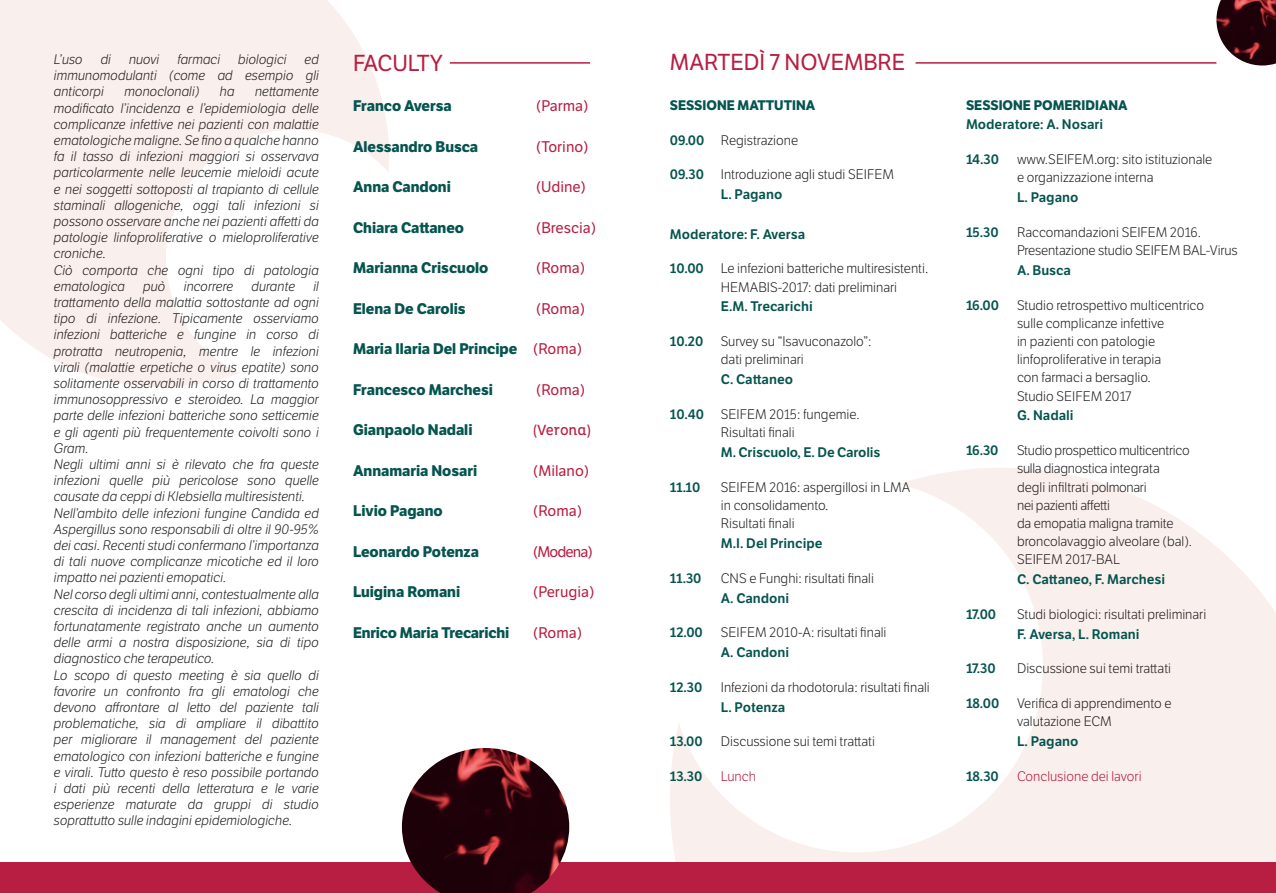
<style>
.page{position:relative;width:1276px;height:893px;background:#fff}
.page>*{position:absolute;margin:0;border:0;box-sizing:border-box;transform-origin:0 0}
.t1{font:22.5px "LFT Etica";color:#b81e41}
.t2{font:700 15px "LFT Etica";color:#05544f}
.t3{font:15px "LFT Etica";color:#b81e41}
.t4{font:15px "Pluto Cond";color:#b81e41}
.t5{font:italic 300 13.5px/16.2px "LFT Etica";color:#231f20}
.t6{font:300 13.5px/18.3px "LFT Etica";color:#231f20}
.t7{font:600 13.5px "LFT Etica";color:#05544f}
.t8{font:700 13.5px "LFT Etica";color:#05544f}
.t9{font:300 13.5px "LFT Etica";color:#b81e41}
.s1{font-weight:400;color:#b81e41}
.s2{font-weight:600;color:#05544f}
</style>
<div class="page">
<svg style="left:670px;top:468px;width:606px;height:394px;fill:#f9efec"></svg>
<div style="left:670px;top:479px;width:373px;height:373px;background:#fff;border-radius:50%"></div>
<svg style="left:0;top:0;width:389px;height:387px;background:#f9f0ed"></svg>
<div style="left:166px;top:130px;width:255px;height:255px;background:#fff;border-radius:50%"></div>
<img style="left:1216px;top:0;width:60px;height:66px">
<div style="left:0;top:862px;width:1276px;height:31px;background:#b81e41"></div>
<img style="left:402px;top:748px;width:167px;height:145px">
<hr style="left:450px;top:62px;width:140px;height:2px;background:#b81e41">
<hr style="left:915px;top:62px;width:301px;height:2px;background:#b81e41">
<p class="t5" style="left:54px;top:52px;width:30px">L’uso</p>
<p class="t5" style="left:101px;top:52px;width:12px">di</p>
<p class="t5" style="left:129px;top:52px;width:32px">nuovi</p>
<p class="t5" style="left:177px;top:52px;width:44px">farmaci</p>
<p class="t5" style="left:238px;top:52px;width:50px">biologici</p>
<p class="t5" style="left:54px;top:52px;width:267px;text-align:justify;text-indent:251px">ed immunomodulanti (come ad esempio gli anticorpi</p>
<p class="t5" style="left:124px;top:84px;width:76px">monoclonali)</p>
<p class="t5" style="left:220px;top:84px;width:16px">ha</p>
<p class="t5" style="left:54px;top:84px;width:267px;text-indent:201px">nettamente modificato l’incidenza e l’epidemiologia delle complicanze infettive nei pazienti con malattie ematologiche maligne. Se fino a qualche hanno fa il tasso di infezioni maggiori si osservava particolarmente nelle leucemie mieloidi acute e nei soggetti sottoposti al trapianto di cellule staminali allogeniche, oggi tali infezioni si possono osservare anche nei pazienti affetti da patologie linfoproliferative o mieloproliferative croniche.<br>Ciò comporta che ogni tipo di patologia ematologica</p>
<p class="t5" style="left:143px;top:278px;width:24px">può</p>
<p class="t5" style="left:184px;top:278px;width:51px">incorrere</p>
<p class="t5" style="left:251px;top:278px;width:45px">durante</p>
<p class="t5" style="left:54px;top:278px;width:267px;text-indent:259px">il trattamento della malattia sottostante ad ogni tipo di infezione. Tipicamente osserviamo infezioni batteriche e fungine in corso di protratta neutropenia, mentre le infezioni virali (malattie erpetiche o virus epatite) sono solitamente osservabili in corso di trattamento immunosoppressivo e steroideo. La maggior parte delle infezioni batteriche sono setticemie e gli agenti più frequentemente coivolti sono i Gram.<br>Negli ultimi anni si è rilevato che fra queste infezioni quelle più pericolose sono quelle causate da ceppi di Klebsiella multiresistenti.<br>Nell’ambito delle infezioni fungine Candida ed Aspergillus sono responsabili di oltre il 90-95% dei casi. Recenti studi confermano l’importanza di tali nuove complicanze micotiche ed il loro impatto nei pazienti emopatici.<br>Nel corso degli ultimi anni, contestualmente alla crescita di incidenza di tali infezioni, abbiamo fortunatamente registrato anche un aumento delle armi a nostra disposizione, sia di tipo diagnostico che terapeutico.<br>Lo scopo di questo meeting è sia quello di favorire un confronto fra gli ematologi che devono affrontare al letto del paziente tali problematiche, sia di ampliare il dibattito per migliorare il management del paziente ematologico con infezioni batteriche e fungine e virali. Tutto questo è reso possibile portando i dati più recenti della letteratura e le varie esperienze maturate da gruppi di studio soprattutto sulle indagini epidemiologiche.</p>
<h1 class="t1" style="left:353px;top:49px;width:92px">FACULTY</h1>
<p class="t2" style="left:353px;top:97px;width:100px">Franco Aversa</p>
<p class="t3" style="left:536px;top:97px;width:54px">(Parma)</p>
<p class="t2" style="left:353px;top:137px;width:127px">Alessandro Busca</p>
<p class="t3" style="left:536px;top:137px;width:54px">(Torino)</p>
<p class="t2" style="left:353px;top:178px;width:99px">Anna Candoni</p>
<p class="t3" style="left:536px;top:178px;width:51px">(Udine)</p>
<p class="t2" style="left:353px;top:218px;width:113px">Chiara Cattaneo</p>
<p class="t3" style="left:536px;top:218px;width:61px">(Brescia)</p>
<p class="t2" style="left:353px;top:259px;width:137px">Marianna Criscuolo</p>
<p class="t3" style="left:536px;top:259px;width:50px">(Roma)</p>
<p class="t2" style="left:353px;top:299px;width:114px">Elena De Carolis</p>
<p class="t3" style="left:536px;top:299px;width:50px">(Roma)</p>
<p class="t2" style="left:353px;top:340px;width:230px">Maria Ilaria Del Principe <span class="s1">(Roma)</span></p>
<p class="t2" style="left:353px;top:380px;width:141px">Francesco Marchesi</p>
<p class="t3" style="left:536px;top:380px;width:50px">(Roma)</p>
<p class="t2" style="left:353px;top:421px;width:121px">Gianpaolo Nadali</p>
<p class="t4" style="left:533px;top:422px;width:59px">(Verona)</p>
<p class="t2" style="left:353px;top:461px;width:126px">Annamaria Nosari</p>
<p class="t3" style="left:533px;top:461px;width:58px">(Milano)</p>
<p class="t2" style="left:353px;top:502px;width:91px">Livio Pagano</p>
<p class="t3" style="left:533px;top:502px;width:50px">(Roma)</p>
<p class="t2" style="left:353px;top:542px;width:127px">Leonardo Potenza</p>
<p class="t3" style="left:533px;top:542px;width:61px">(Modena)</p>
<p class="t2" style="left:353px;top:583px;width:109px">Luigina Romani</p>
<p class="t3" style="left:533px;top:583px;width:63px">(Perugia)</p>
<p class="t2" style="left:353px;top:623px;width:158px">Enrico Maria Trecarichi</p>
<p class="t3" style="left:533px;top:623px;width:50px">(Roma)</p>
<h1 class="t1" style="left:670px;top:49px;width:237px">MARTEDÌ 7 NOVEMBRE</h1>
<p class="t8" style="left:670px;top:97px;width:147px">SESSIONE MATTUTINA</p>
<p class="t6" style="left:670px;top:131px;width:130px"><span class="s2">09.00</span> Registrazione</p>
<p class="t7" style="left:670px;top:166px;width:36px">09.30</p>
<p class="t6" style="left:721px;top:166px;width:175px">Introduzione agli studi SEIFEM</p>
<p class="t7" style="left:721px;top:186px;width:63px">L. Pagano</p>
<p class="t7" style="left:670px;top:226px;width:137px">Moderatore: F. Aversa</p>
<p class="t7" style="left:670px;top:260px;width:35px">10.00</p>
<p class="t6" style="left:721px;top:260px;width:209px">Le infezioni batteriche multiresistenti.<br>HEMABIS-2017: dati preliminari</p>
<p class="t7" style="left:721px;top:298px;width:93px">E.M. Trecarichi</p>
<p class="t7" style="left:670px;top:333px;width:35px">10.20</p>
<p class="t6" style="left:721px;top:333px;width:152px">Survey su “Isavuconazolo”: dati preliminari</p>
<p class="t7" style="left:721px;top:371px;width:74px">C. Cattaneo</p>
<p class="t6" style="left:721px;top:406px;width:140px;text-indent:-51px"><span class="s2">10.40</span> SEIFEM 2015: fungemie.<br>Risultati finali</p>
<p class="t7" style="left:721px;top:444px;width:161px">M. Criscuolo, E. De Carolis</p>
<p class="t7" style="left:670px;top:479px;width:32px">11.10</p>
<p class="t6" style="left:721px;top:478px;width:191px">SEIFEM 2016: aspergillosi in LMA in consolidamento.<br>Risultati finali</p>
<p class="t7" style="left:721px;top:535px;width:103px">M.I. Del Principe</p>
<p class="t7" style="left:670px;top:570px;width:33px">11.30</p>
<p class="t6" style="left:721px;top:569px;width:155px">CNS e Funghi: risultati finali</p>
<p class="t7" style="left:721px;top:590px;width:70px">A. Candoni</p>
<p class="t7" style="left:670px;top:624px;width:34px">12.00</p>
<p class="t6" style="left:721px;top:624px;width:167px">SEIFEM 2010-A: risultati finali</p>
<p class="t7" style="left:721px;top:644px;width:70px">A. Candoni</p>
<p class="t7" style="left:670px;top:679px;width:34px">12.30</p>
<p class="t6" style="left:721px;top:678px;width:210px">Infezioni da rhodotorula: risultati finali</p>
<p class="t7" style="left:721px;top:699px;width:66px">L. Potenza</p>
<p class="t7" style="left:670px;top:733px;width:34px">13.00</p>
<p class="t6" style="left:721px;top:733px;width:155px">Discussione sui temi trattati</p>
<p class="t7" style="left:670px;top:768px;width:34px">13.30</p>
<p class="t9" style="left:721px;top:769px;width:37px">Lunch</p>
<p class="t8" style="left:966px;top:97px;width:163px">SESSIONE POMERIDIANA</p>
<p class="t7" style="left:966px;top:116px;width:139px">Moderatore: A. Nosari</p>
<p class="t7" style="left:966px;top:151px;width:34px">14.30</p>
<p class="t6" style="left:1017px;top:151px;width:197px">www.SEIFEM.org: sito istituzionale e organizzazione interna</p>
<p class="t7" style="left:1017px;top:189px;width:63px">L. Pagano</p>
<p class="t7" style="left:966px;top:224px;width:34px">15.30</p>
<p class="t6" style="left:1017px;top:223px;width:222px">Raccomandazioni SEIFEM 2016.<br>Presentazione studio SEIFEM BAL-Virus</p>
<p class="t7" style="left:1017px;top:262px;width:55px">A. Busca</p>
<p class="t7" style="left:966px;top:297px;width:35px">16.00</p>
<p class="t6" style="left:1017px;top:296px;width:188px">Studio retrospettivo multicentrico sulle complicanze infettive<br>in pazienti con patologie linfoproliferative in terapia<br>con farmaci a bersaglio.<br>Studio SEIFEM 2017</p>
<p class="t7" style="left:1017px;top:407px;width:58px">G. Nadali</p>
<p class="t7" style="left:966px;top:442px;width:34px">16.30</p>
<p class="t6" style="left:1017px;top:442px;width:177px">Studio prospettico multicentrico sulla diagnostica integrata<br>degli infiltrati polmonari<br>nei pazienti affetti<br>da emopatia maligna tramite broncolavaggio alveolare (bal).<br>SEIFEM 2017-BAL</p>
<p class="t7" style="left:1017px;top:571px;width:150px">C. Cattaneo, F. Marchesi</p>
<p class="t7" style="left:966px;top:606px;width:32px">17.00</p>
<p class="t6" style="left:1017px;top:605px;width:191px">Studi biologici: risultati preliminari</p>
<p class="t7" style="left:1017px;top:626px;width:124px">F. Aversa, L. Romani</p>
<p class="t7" style="left:966px;top:660px;width:31px">17.30</p>
<p class="t6" style="left:1017px;top:660px;width:155px">Discussione sui temi trattati</p>
<p class="t7" style="left:966px;top:695px;width:35px">18.00</p>
<p class="t6" style="left:1017px;top:695px;width:156px">Verifica di apprendimento e valutazione ECM</p>
<p class="t7" style="left:1017px;top:733px;width:63px">L. Pagano</p>
<p class="t7" style="left:966px;top:768px;width:34px">18.30</p>
<p class="t9" style="left:1017px;top:768px;width:126px">Conclusione dei lavori</p>
</div>
